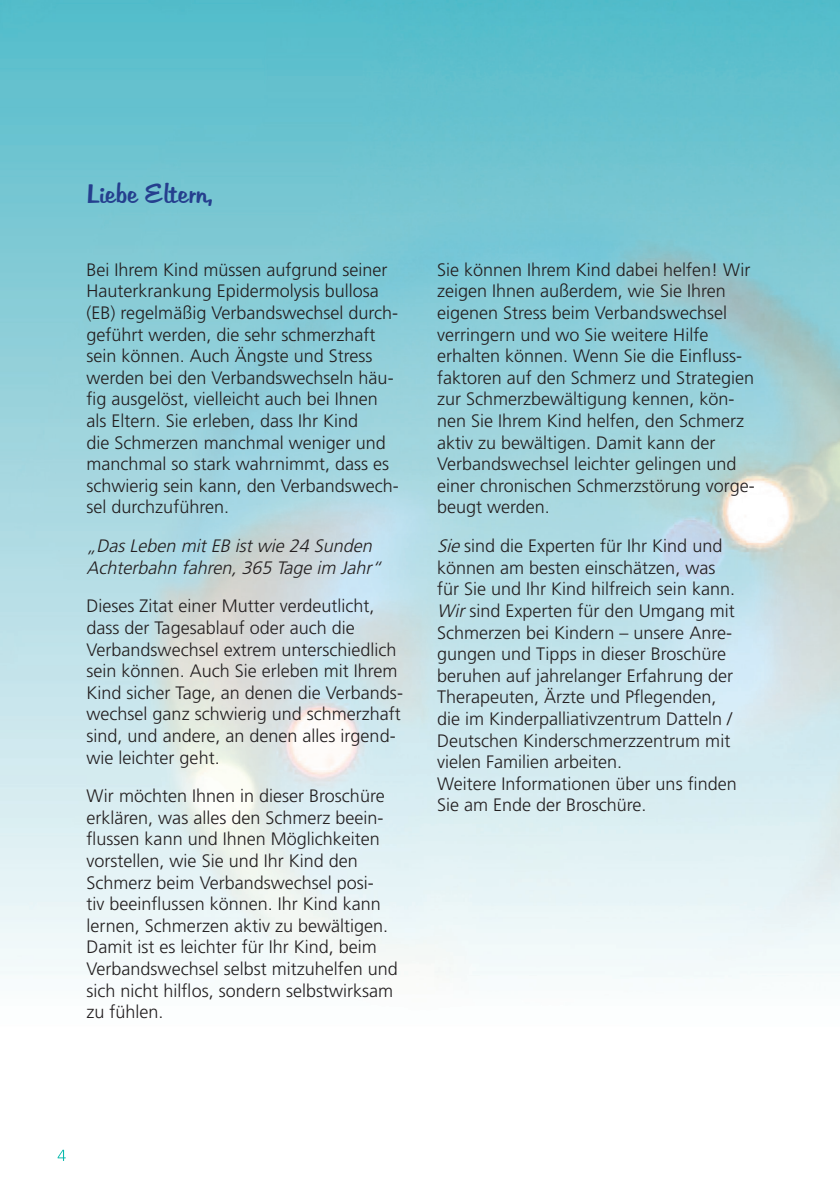
<style>
.page{position:relative;width:840px;height:1191px;background:#fff}
.page>*{position:absolute;margin:0;border:0;box-sizing:border-box;transform-origin:0 0}
.t1{font:24px "Hudson";color:#253f8e}
.t2{font:300 18px/21.6px "Frutiger LT Std";color:#231f20}
.t3{font:italic 300 18px/21.6px "Frutiger LT Std";color:#231f20}
.s1{font-style:italic}
</style>
<div class="page">
<img style="left:0;top:0;width:839px;height:1159px">
<svg style="left:58px;top:1149px;width:8px;height:12px"></svg>
<h1 class="t1" style="left:86px;top:177px;width:128px">Liebe Eltern,</h1>
<p class="t2" style="left:86px;top:259px;width:314px">Bei Ihrem Kind müssen aufgrund seiner Hauterkrankung Epidermolysis bullosa (EB) regelmäßig Verbandswechsel durch&shy;geführt werden, die sehr schmerzhaft sein können. Auch Ängste und Stress werden bei den Verbandswechseln häu&shy;fig ausgelöst, vielleicht auch bei Ihnen als Eltern. Sie erleben, dass Ihr Kind<br>die Schmerzen manchmal weniger und manchmal so stark wahrnimmt, dass es schwierig sein kann, den Verbandswech&shy;sel durchzuführen.</p>
<p class="t3" style="left:86px;top:535px;width:301px">„DasLeben mitEB istwie 24 Sunden<br>Achterbahn fahren,365 Tage im Jahr“</p>
<p class="t2" style="left:86px;top:595px;width:318px">Dieses Zitat einer Mutter verdeutlicht, dass der Tagesablauf oder auch die Verbandswechsel extrem unterschiedlich sein können. Auch Sie erleben mit Ihrem Kind sicher Tage, an denen die Verbands&shy;wechsel ganz schwierig und schmerzhaft sind, und andere, an denen alles irgend&shy;wie leichter geht.</p>
<p class="t2" style="left:86px;top:785px;width:313px">Wir möchten Ihnen in dieser Broschüre erklären, was alles den Schmerz beein&shy;flussen kann und Ihnen Möglichkeiten vorstellen, wie Sie und Ihr Kind den Schmerz beim Verbandswechsel posi-<br>tiv beeinflussen können. Ihr Kind kann lernen, Schmerzen aktiv zu bewältigen.<br>Damit ist es leichter für Ihr Kind, beim Verbandswechsel selbst mitzuhelfen und sich nicht hilflos, sondern selbstwirksam zu fühlen.</p>
<p class="t2" style="left:437px;top:259px;width:319px">Sie können Ihrem Kind dabei helfen! Wir zeigen Ihnen außerdem, wie Sie Ihren eigenen Stress beim Verbandswechsel verringern und wo Sie weitere Hilfe erhalten können. Wenn Sie die Einfluss&shy;faktoren auf den Schmerz und Strategien zur Schmerzbewältigung kennen, kön&shy;nen Sie Ihrem Kind helfen, den Schmerz aktiv zu bewältigen. Damit kann der Verbandswechsel leichter gelingen und einer chronischen Schmerzstörung vorge&shy;beugt werden.</p>
<p class="t2" style="left:437px;top:535px;width:301px"><span class="s1">Sie</span>sind die Experten für Ihr Kind und können am besten einschätzen, was für Sie und Ihr Kind hilfreich sein kann.<br><span class="s1">Wir</span>sind Experten für den Umgang mit Schmerzen bei Kindern – unsere Anre&shy;gungen und Tipps in dieser Broschüre beruhen auf jahrelanger Erfahrung der Therapeuten, Ärzte und Pflegenden, die im Kinderpalliativzentrum Datteln / Deutschen Kinderschmerzzentrum mit vielen Familien arbeiten.<br>Weitere Informationen über uns finden Sie am Ende der Broschüre.</p>
</div>
